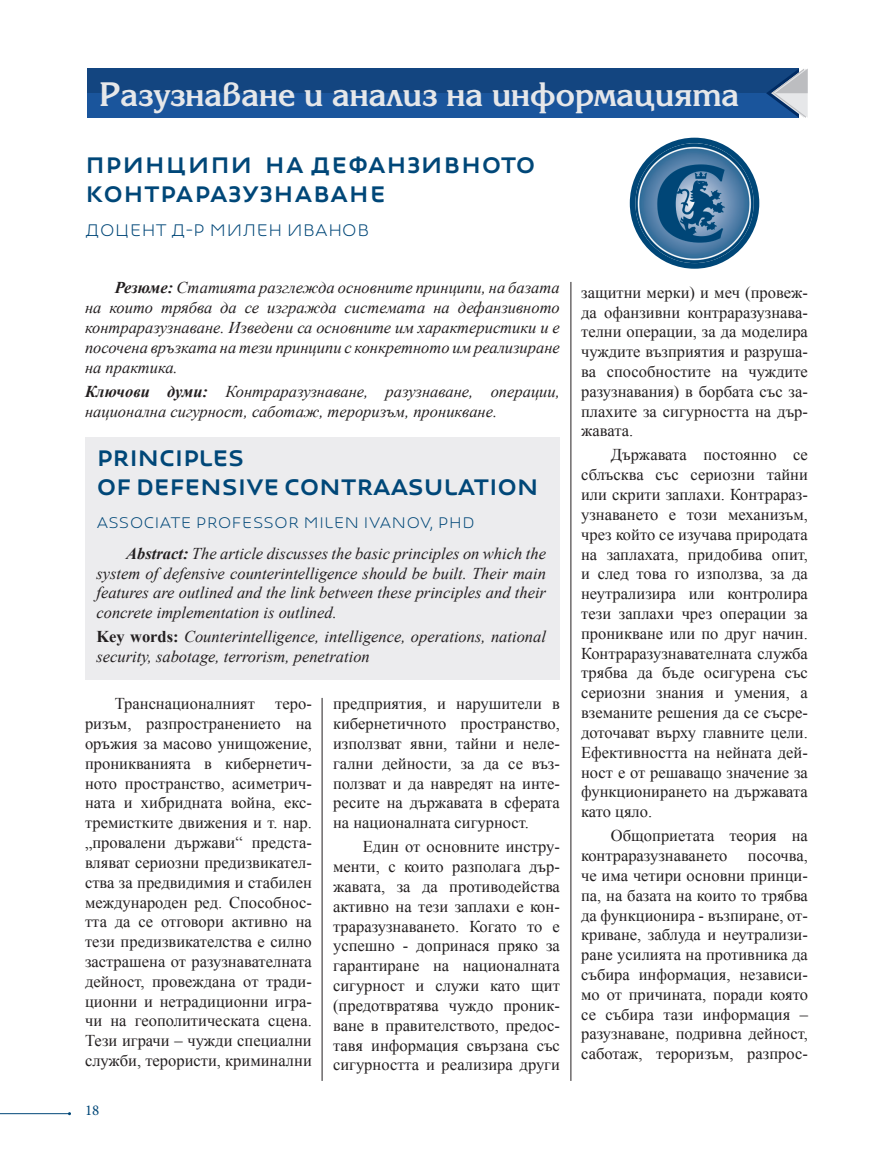
<style>
.page{position:relative;width:893px;height:1149px;background:#fff}
.page>*{position:absolute;margin:0;border:0;box-sizing:border-box;transform-origin:0 0}
.t1{font:700 35.55px "Karina";color:#e6e7e9}
.Zaglavie{font:500 24px/28.8px "Novotype";color:#004778}
.Zaglavie-2{font:500 24px "Novotype";letter-spacing:-.04em;color:#004778}
.Podzaglavie{font:300 18px "Novotype";color:#004778}
.Text{font:16.5px/19.8px "Times New Roman";color:#231f20;text-align:justify}
.Abstract{font:italic 16.5px/19.8px "Times New Roman";color:#231f20;text-align:justify}
.t2{font:300 16.5px "Novotype";color:#004778}
.t3{font:15px "Minion Pro";color:#004778}
.s1{font-weight:700}
.s2{font-weight:700;font-style:normal}
</style>
<div class="page">
<hr style="left:0;top:1112px;width:70px;height:1px;background:#004778">
<div style="left:85px;top:437px;width:475px;height:243px;background:#ececee"></div>
<hr style="left:570px;top:282px;width:1px;height:798px;background:#231f20">
<img style="left:635px;top:143px;width:119px;height:120px">
<div style="left:630px;top:138px;width:129px;height:130px;border:6px solid #004778;border-radius:50%"></div>
<hr style="left:322px;top:697px;width:1px;height:383px;background:#231f20">
<div style="left:87px;top:69px;width:712px;height:49px;background:#1a559c"></div>
<div style="left:87px;top:69px;width:712px;height:24px;background:#134580"></div>
<svg style="left:766px;top:69px;width:42px;height:49px"></svg>
<p class="t1" style="left:99px;top:82px;width:641px">Разузнаване и анализ на информацията</p>
<p class="Zaglavie" style="left:85px;top:150px;width:452px">ПРИНЦИПИ НА ДЕФАНЗИВНОТО<br>КОНТРАРАЗУЗНАВАНЕ</p>
<p class="Podzaglavie" style="left:85px;top:219px;width:286px">ДОЦЕНТ Д-Р МИЛЕН ИВАНОВ</p>
<p class="Abstract" style="left:85px;top:277px;width:476px;text-indent:30px"><span class="s1">Резюме:</span> Статията разглежда основните принципи, на базата на които трябва да се изгражда системата на дефанзивното контраразузнаване. Изведени са основните им характеристики и е посочена връзката на тези принципи с конкретното им реализиране на практика.</p>
<p class="Abstract" style="left:85px;top:381px;width:476px"><span class="s1">Ключови думи:</span> Контраразузнаване, разузнаване, операции, национална сигурност, саботаж, тероризъм, проникване.</p>
<p class="Zaglavie-2" style="left:96px;top:444px;width:150px">PRINCIPLES</p>
<p class="Zaglavie-2" style="left:96px;top:472px;width:444px">OF DEFENSIVE CONTRAASULATION</p>
<p class="t2" style="left:96px;top:512px;width:380px">ASSOCIATE PROFESSOR MILEN IVANOV, PHD</p>
<p class="Abstract" style="left:96px;top:543px;width:451px;text-indent:30px"><span class="s1">Abstract:</span> The article discusses the basic principles on which the system of defensive counterintelligence should be built. Their main features are outlined and the link between these principles and their concrete implementation is outlined.</p>
<p class="Abstract" style="left:96px;top:626px;width:451px"><span class="s2">Key words:</span> Counterintelligence, intelligence, operations, national security, sabotage, terrorism, penetration</p>
<p class="Text" style="left:85px;top:693px;width:228px;text-indent:30px">Транснационалният теро&shy;ризъм, разпространението на оръжия за масово унищожение, проникванията в кибернетич&shy;ното пространство, асиметрич&shy;ната и хибридната война, екс&shy;тремистките движения и т. нар. „провалени държави“ предста&shy;вляват сериозни предизвикател&shy;ства за предвидимия и стабилен международен ред. Способнос&shy;тта да се отговори активно на тези предизвикателства е силно застрашена от разузнавателната дейност, провеждана от тради&shy;ционни и нетрадиционни игра&shy;чи на геополитическата сцена.<br>Тези играчи – чужди специални служби, терористи, криминални</p>
<p class="Text" style="left:333px;top:693px;width:228px">предприятия, и нарушители в кибернетичното пространство, използват явни, тайни и неле&shy;гални дейности, за да се въз&shy;ползват и да навредят на инте&shy;ресите на държавата в сферата на националната сигурност.</p>
<p class="Text" style="left:333px;top:836px;width:228px;text-indent:30px">Един от основните инстру&shy;менти, с които разполага дър&shy;жавата, за да противодейства активно на тези заплахи е кон&shy;траразузнаването. Когато то е успешно - допринася пряко за гарантиране на националната сигурност и служи като щит (предотвратява чуждо проник&shy;ване в правителството, предос&shy;тавя информация свързана със сигурността и реализира други</p>
<p class="t3" style="left:85px;top:1099px;width:16px">18</p>
<p class="Text" style="left:581px;top:282px;width:228px">защитни мерки) и меч (провеж&shy;да офанзивни контраразузнава&shy;телни операции, за да моделира чуждите възприятия и разруша&shy;ва способностите на чуждите разузнавания) в борбата със за&shy;плахите за сигурността на дър&shy;жавата.</p>
<p class="Text" style="left:581px;top:444px;width:228px;text-indent:30px">Държавата постоянно се сблъсква със сериозни тайни или скрити заплахи. Контрараз&shy;узнаването е този механизъм, чрез който се изучава природата на заплахата, придобива опит, и след това го използва, за да неутрализира или контролира тези заплахи чрез операции за проникване или по друг начин.<br>Контраразузнавателната служба трябва да бъде осигурена със сериозни знания и умения, а вземаните решения да се съсре&shy;доточават върху главните цели.<br>Ефективността на нейната дей&shy;ност е от решаващо значение за функционирането на държавата като цяло.</p>
<p class="Text" style="left:581px;top:825px;width:228px;text-indent:30px">Общоприетата теория на контраразузнаването посочва, че има четири основни принци&shy;па, на базата на които то трябва да функционира - възпиране, от&shy;криване, заблуда и неутрализи&shy;ране усилията на противника да събира информация, независи&shy;мо от причината, поради която се събира тази информация – разузнаване, подривна дейност, саботаж, тероризъм, разпрос-</p>
</div>
